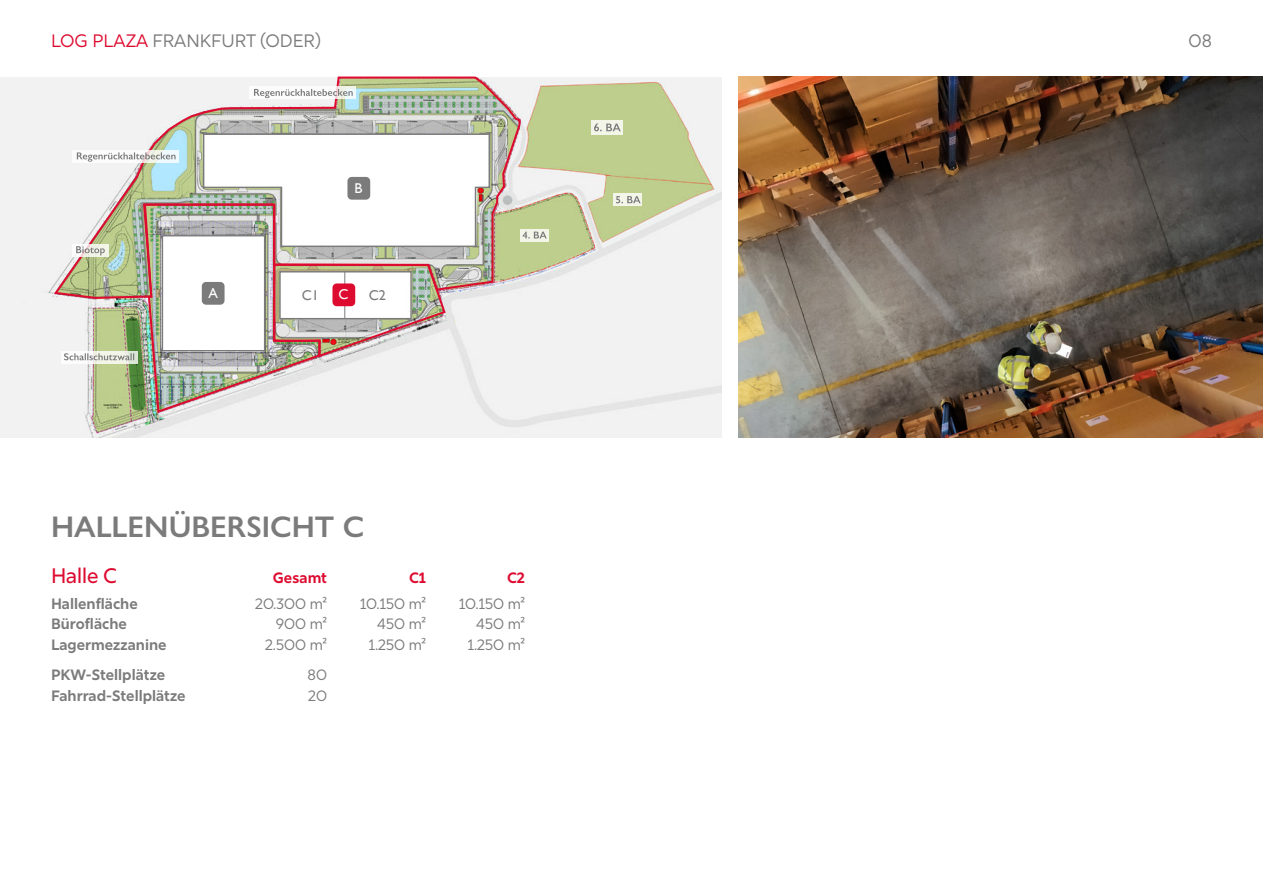
<style>
.page{position:relative;width:1263px;height:893px;background:#fff}
.page>*{position:absolute;margin:0;border:0;box-sizing:border-box;transform-origin:0 0}
.t1{font:600 30px "Gill Sans Nova";color:#7c7b7b}
.t2{font:500 21px "Rig Sans";color:#dd0b2f}
.t3{font:18px "Rig Sans";color:#7c7b7b}
.t4{font:700 15px "Rig Sans";color:#7c7b7b}
.t5{font:15px "Rig Sans";color:#7c7b7b}
.t6{font:700 15px "Rig Sans";color:#dd0b2f}
.t7{font:14.25px "Gill Sans";color:#7c7b7b}
.t8{font:14.25px "Gill Sans";color:#fff}
.s1{color:#dd0b2f}
</style>
<div class="page">
<img style="left:0;top:77px;width:721px;height:361px">
<img style="left:52px;top:76px;width:469px;height:224px">
<div style="left:61px;top:351px;width:76px;height:12px;background:#fff"></div>
<div style="left:520px;top:229px;width:28px;height:12px;background:#f2f5e8"></div>
<svg style="left:523px;top:231px;width:24px;height:8px"></svg>
<img style="left:64px;top:133px;width:427px;height:281px">
<svg style="left:249px;top:86px;width:106px;height:13px"></svg>
<svg style="left:254px;top:89px;width:99px;height:9px"></svg>
<img style="left:738px;top:77px;width:525px;height:361px">
<svg style="left:613px;top:193px;width:29px;height:13px"></svg>
<svg style="left:616px;top:196px;width:25px;height:7px"></svg>
<svg style="left:591px;top:120px;width:31px;height:14px"></svg>
<svg style="left:594px;top:123px;width:27px;height:8px"></svg>
<p class="t3" style="left:51px;top:31px;width:271px"><span class="s1">LOG PLAZA</span> FRANKFURT (ODER)</p>
<p class="t3" style="left:1188px;top:31px;width:25px">08</p>
<p class="t8" style="left:355px;top:179px;width:9px">B</p>
<p class="t8" style="left:209px;top:285px;width:11px">A</p>
<p class="t8" style="left:339px;top:286px;width:12px">C</p>
<p class="t7" style="left:369px;top:287px;width:19px">C2</p>
<p class="t7" style="left:302px;top:287px;width:19px">C1</p>
<h1 class="t1" style="left:51px;top:511px;width:315px">HALLENÜBERSICHT C</h1>
<h2 class="t2" style="left:51px;top:567px;width:67px">Halle C</h2>
<p class="t6" style="left:273px;top:569px;width:56px">Gesamt</p>
<p class="t6" style="left:409px;top:569px;width:19px">C1</p>
<p class="t6" style="left:507px;top:569px;width:19px">C2</p>
<p class="t4" style="left:51px;top:596px;width:88px">Hallenfläche</p>
<p class="t5" style="left:255px;top:596px;width:73px">20.300 m²</p>
<p class="t5" style="left:360px;top:596px;width:68px">10.150 m²</p>
<p class="t5" style="left:459px;top:596px;width:68px">10.150 m²</p>
<p class="t4" style="left:51px;top:616px;width:77px">Bürofläche</p>
<p class="t5" style="left:276px;top:616px;width:53px">900 m²</p>
<p class="t5" style="left:377px;top:616px;width:50px">450 m²</p>
<p class="t5" style="left:476px;top:616px;width:50px">450 m²</p>
<p class="t4" style="left:51px;top:636px;width:117px">Lagermezzanine</p>
<p class="t5" style="left:265px;top:636px;width:64px">2.500 m²</p>
<p class="t5" style="left:369px;top:636px;width:59px">1.250 m²</p>
<p class="t5" style="left:468px;top:636px;width:59px">1.250 m²</p>
<p class="t4" style="left:51px;top:667px;width:116px">PKW-Stellplätze</p>
<p class="t5" style="left:308px;top:667px;width:21px">80</p>
<p class="t4" style="left:51px;top:687px;width:136px">Fahrrad-Stellplätze</p>
<p class="t5" style="left:308px;top:687px;width:20px">20</p>
</div>
